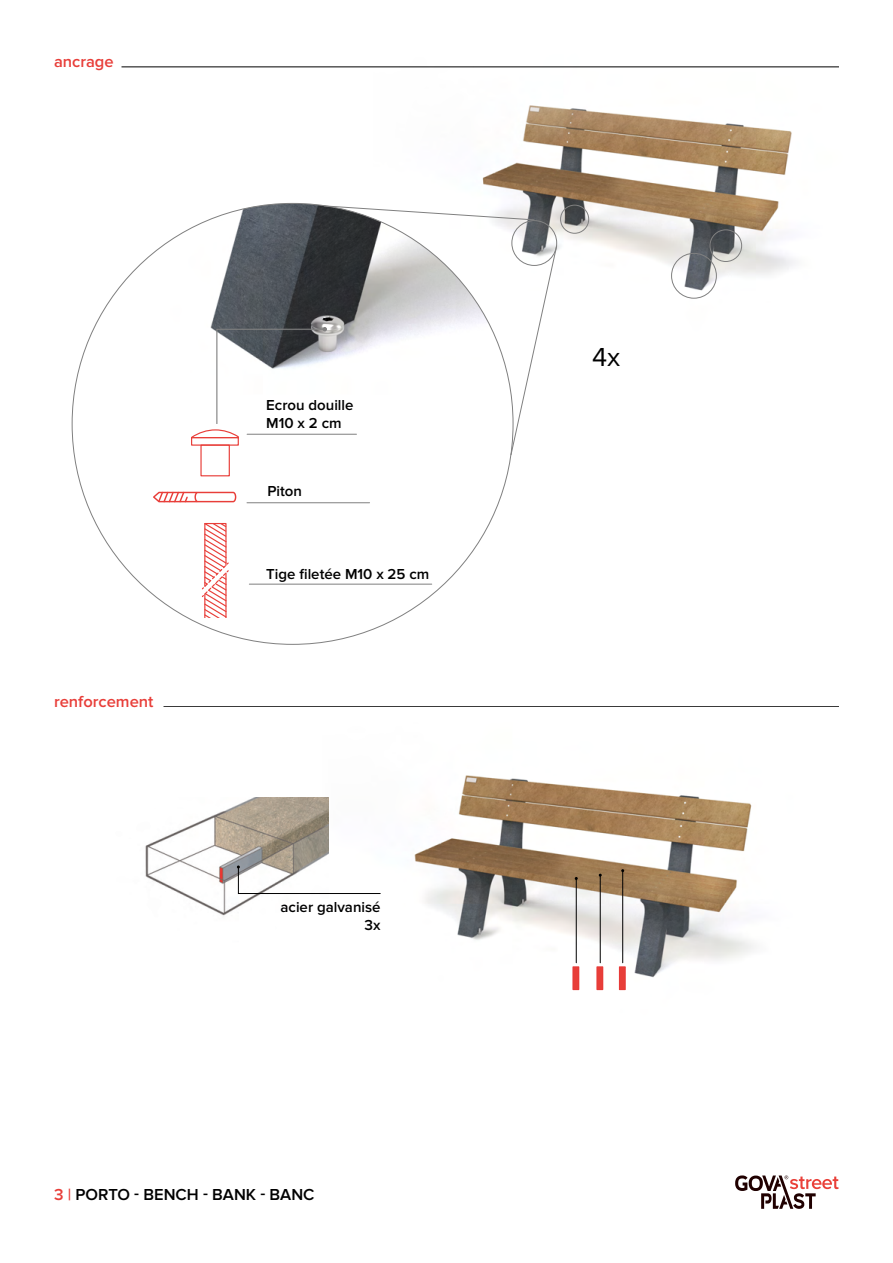
<style>
.page{position:relative;width:893px;height:1263px;background:#fff}
.page>*{position:absolute;margin:0;border:0;box-sizing:border-box;transform-origin:0 0}
.t1{font:27px "Proxima Nova";color:#000}
.t2{font:600 16.5px "Proxima Nova";color:#000}
.t3{font:600 16.5px "Proxima Nova";color:#e83e39}
.t4{font:600 15px "Proxima Nova";color:#000}
.s1{color:#e83e39}
</style>
<div class="page">
<svg style="left:735px;top:1175px;width:104px;height:34px"></svg>
<img style="left:373px;top:66px;width:466px;height:231px">
<img style="left:72px;top:203px;width:441px;height:232px">
<img style="left:322px;top:775px;width:432px;height:216px">
<img style="left:145px;top:798px;width:183px;height:186px">
<svg style="left:153px;top:491px;width:84px;height:12px"></svg>
<svg style="left:201px;top:523px;width:28px;height:95px"></svg>
<div style="left:191px;top:437px;width:48px;height:9px;border:1px solid #e83e39"></div>
<div style="left:200px;top:444px;width:30px;height:32px;border:1px solid #e83e39"></div>
<div style="left:573px;top:967px;width:6px;height:22px;background:#e83e39"></div>
<div style="left:597px;top:967px;width:6px;height:22px;background:#e83e39"></div>
<div style="left:619px;top:967px;width:6px;height:22px;background:#e83e39"></div>
<svg style="left:323px;top:205px;width:212px;height:16px"></svg>
<svg style="left:510px;top:245px;width:48px;height:211px"></svg>
<div style="left:511px;top:220px;width:46px;height:46px;border:1px solid #808080;border-radius:50%"></div>
<div style="left:560px;top:205px;width:29px;height:29px;border:1px solid #808080;border-radius:50%"></div>
<div style="left:710px;top:229px;width:32px;height:33px;border:1px solid #808080;border-radius:50%"></div>
<div style="left:671px;top:253px;width:46px;height:46px;border:1px solid #808080;border-radius:50%"></div>
<svg style="left:237px;top:865px;width:144px;height:29px"></svg>
<hr style="left:576px;top:878px;width:1px;height:85px;background:#000">
<hr style="left:600px;top:875px;width:1px;height:88px;background:#000">
<hr style="left:622px;top:871px;width:1px;height:92px;background:#000">
<svg style="left:190px;top:327px;width:137px;height:112px"></svg>
<hr style="left:247px;top:502px;width:123px;height:1px;background:#808080">
<hr style="left:249px;top:584px;width:183px;height:1px;background:#808080">
<hr style="left:247px;top:434px;width:109px;height:1px;background:#808080">
<hr style="left:122px;top:67px;width:717px;height:1px;background:#000">
<hr style="left:164px;top:706px;width:675px;height:1px;background:#000">
<p class="t3" style="left:54px;top:52px;width:61px">ancrage</p>
<p class="t3" style="left:54px;top:692px;width:101px">renforcement</p>
<p class="t4" style="left:266px;top:396px;width:89px">Ecrou douille</p>
<p class="t4" style="left:266px;top:414px;width:77px">M10 x 2 cm</p>
<p class="t4" style="left:267px;top:483px;width:36px">Piton</p>
<p class="t4" style="left:266px;top:565px;width:165px">Tige filetée M10 x 25 cm</p>
<p class="t4" style="left:281px;top:899px;width:102px">acier galvanisé</p>
<p class="t4" style="left:364px;top:917px;width:18px">3x</p>
<p class="t2" style="left:54px;top:1184px;width:262px"><span class="s1">3 |</span> PORTO - BENCH - BANK - BANC</p>
<p class="t1" style="left:592px;top:341px;width:30px">4x</p>
</div>
